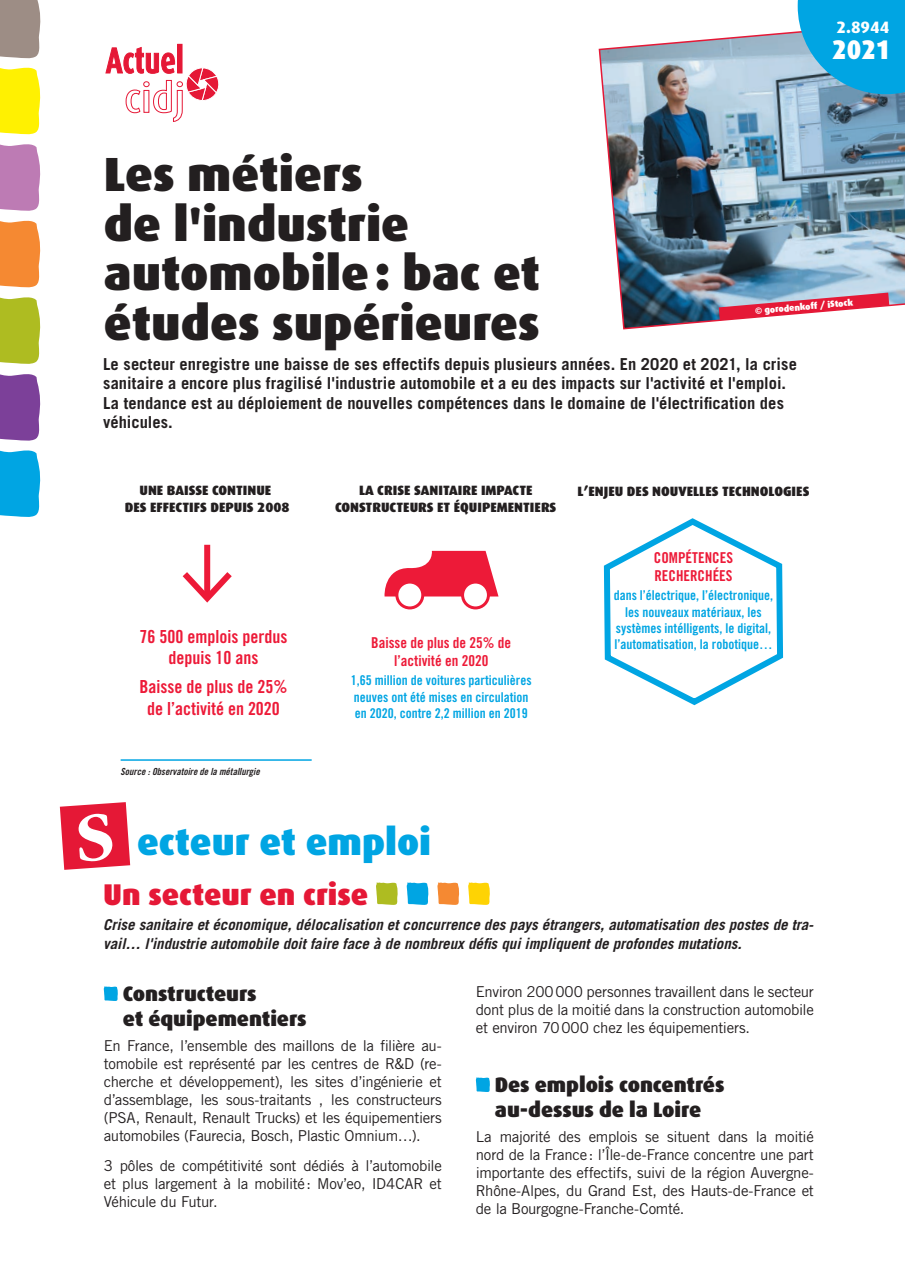
<style>
.page{position:relative;width:905px;height:1275px;background:#fff}
.page>*{position:absolute;margin:0;border:0;box-sizing:border-box;transform-origin:0 0}
.t1{font:900 48px/49.5px "Dax";color:#231f20}
.t2{font:900 37.5px "Dax";color:#00a5e3}
.t3{font:900 30px "Dax";color:#e51836}
.t4{font:900 27px "Dax";color:#fff;scale:.9 1}
.t5{font:900 21px/25.2px "Dax";letter-spacing:-.005em;color:#231f20}
.t6{font:18px/21.6px "Trade Gothic Bold Cond Twenty";color:#ed1a38;text-align:center}
.t7{font:700 16.5px/19.5px "Trade Gothic";letter-spacing:.005em;color:#231f20}
.t8{font:800 16.5px "Dax";color:#fff}
.t9{font:15px/18px "Trade Gothic";letter-spacing:-.02em;color:#231f20;text-align:justify}
.t10{font:italic 700 15px/18.8px "Trade Gothic";color:#231f20}
.t11{font:15px/18px "Trade Gothic Bold Cond Twenty";color:#ed1a38;text-align:center}
.t12{font:13.5px/16.2px "Trade Gothic Bold Cond Twenty";color:#00a5e3}
.t13{font:900 13.5px/16.2px "Dax";color:#231f20;text-align:center}
.t14{font:9.75px "Trade Gothic Bold Cond Twenty Obl";color:#231f20}
.t15{font:900 9px "Dax";color:#fff}
</style>
<div class="page">
<hr style="left:178px;top:44px;width:4px;height:29px;background:#e51836">
<div style="left:177px;top:44px;width:5px;height:29px;border:1px solid #e51836"></div>
<svg style="left:105px;top:47px;width:114px;height:74px"></svg>
<svg style="left:0;top:67px;width:41px;height:68px;background:#fff219"></svg>
<svg style="left:0;top:144px;width:41px;height:67px;background:#c286ba"></svg>
<svg style="left:0;top:220px;width:41px;height:68px;background:#f59446"></svg>
<svg style="left:0;top:297px;width:41px;height:67px;background:#b4c133"></svg>
<svg style="left:0;top:374px;width:41px;height:67px;background:#8750a1"></svg>
<svg style="left:0;top:450px;width:41px;height:67px;background:#15ace5"></svg>
<img style="left:598px;top:31px;width:307px;height:299px">
<svg style="left:719px;top:293px;width:170px;height:27px"></svg>
<svg style="left:376px;top:882px;width:22px;height:23px"></svg>
<svg style="left:406px;top:882px;width:23px;height:23px"></svg>
<svg style="left:437px;top:882px;width:22px;height:23px"></svg>
<svg style="left:468px;top:882px;width:22px;height:23px"></svg>
<svg style="left:103px;top:986px;width:15px;height:15px"></svg>
<svg style="left:475px;top:1077px;width:15px;height:15px"></svg>
<svg style="left:384px;top:550px;width:115px;height:49px"></svg>
<div style="left:397px;top:582px;width:26px;height:26px;background:#fff;border-radius:50%"></div>
<div style="left:395px;top:580px;width:29px;height:29px;border:3px solid #ed1a38;border-radius:50%"></div>
<div style="left:463px;top:582px;width:25px;height:26px;background:#fff;border-radius:50%"></div>
<div style="left:461px;top:580px;width:29px;height:29px;border:3px solid #ed1a38;border-radius:50%"></div>
<svg style="left:603px;top:518px;width:181px;height:188px"></svg>
<hr style="left:121px;top:759px;width:191px;height:2px;background:#00a5e3">
<div style="left:204px;top:545px;width:6px;height:51px;background:#ed1a38"></div>
<svg style="left:183px;top:572px;width:49px;height:31px"></svg>
<svg style="left:0;top:0;width:41px;height:59px;background:#a3948d"></svg>
<svg style="left:798px;top:0;width:107px;height:94px;background:#18a7de"></svg>
<svg style="left:60px;top:802px;width:70px;height:68px;background:#e8344e"></svg>
<p class="t8" style="left:836px;top:17px;width:54px">2.8944</p>
<h3 class="t4" style="left:832px;top:34px;width:66px">2021</h3>
<h1 class="t1" style="left:104px;top:150px;width:438px">Les métiers<br>de l'industrie automobile : bac et études supérieures</h1>
<p class="t7" style="left:103px;top:354px;width:695px">Le secteur enregistre une baisse de ses effectifs depuis plusieurs années. En 2020 et 2021, la crise sanitaire a encore plus fragilisé l'industrie automobile et a eu des impacts sur l'activité et l'emploi.<br>La tendance est au déploiement de nouvelles compétences dans le domaine de l'électrification des véhicules.</p>
<p class="t15" style="left:755px;top:306px;width:100px;rotate:-5deg">© gorodenkoff / iStock</p>
<p class="t13" style="left:125px;top:483px;width:166px">UNE BAISSE CONTINUE<br>DES EFFECTIFS DEPUIS 2008</p>
<p class="t6" style="left:140px;top:625px;width:149px">76 500 emplois perdus depuis 10 ans</p>
<p class="t6" style="left:140px;top:676px;width:149px">Baisse de plus de 25% de l’activité en 2020</p>
<p class="t14" style="left:121px;top:765px;width:141px">Source : Observatoire de la métallurgie</p>
<p class="t13" style="left:335px;top:483px;width:223px">LA CRISE SANITAIRE IMPACTE<br>CONSTRUCTEURS ET ÉQUIPEMENTIERS</p>
<p class="t13" style="left:577px;top:484px;width:233px">L’ENJEU DES NOUVELLES TECHNOLOGIES</p>
<p class="t11" style="left:371px;top:634px;width:141px">Baisse de plus de 25% de l’activité en 2020</p>
<p class="t12" style="left:351px;top:672px;width:182px">1,65 million de voitures particulières neuves ont été mises en circulation en 2020, contre 2,2 million en 2019</p>
<p class="t11" style="left:654px;top:549px;width:81px;text-align:left">COMPÉTENCES<br>RECHERCHÉES</p>
<p class="t12" style="left:614px;top:587px;width:161px;text-align:center">dans l’électrique, l’électronique, les nouveaux matériaux, les systèmes intélligents, le digital, l’automatisation, la robotique…</p>
<h2 class="t2" style="left:137px;top:820px;width:296px">ecteur et emploi</h2>
<h3 class="t3" style="left:103px;top:877px;width:267px">Un secteur en crise</h3>
<p class="t10" style="left:103px;top:915px;width:712px">Crise sanitaire et économique, délocalisation et concurrence des pays étrangers, automatisation des postes de tra&shy;vail… l'industrie automobile doit faire face à de nombreux défis qui impliquent de profondes mutations.</p>
<h3 class="t5" style="left:123px;top:981px;width:185px">Constructeurs<br>et équipementiers</h3>
<p class="t9" style="left:104px;top:1036px;width:340px">En France, l’ensemble des maillons de la filière au&shy;tomobile est représenté par les centres de R&amp;D (re&shy;cherche et développement), les sites d’ingénierie et d’assemblage, les sous-traitants , les constructeurs (PSA, Renault, Renault Trucks) et les équipementiers automobiles (Faurecia, Bosch, Plastic Omnium…).</p>
<p class="t9" style="left:104px;top:1157px;width:340px">3 pôles de compétitivité sont dédiés à l’automobile et plus largement à la mobilité: Mov’eo, ID4CAR et Véhicule du Futur.</p>
<p class="t9" style="left:476px;top:982px;width:340px">Environ 200000 personnes travaillent dans le secteur dont plus de la moitié dans la construction automobile et environ 70000 chez les équipementiers.</p>
<h3 class="t5" style="left:495px;top:1072px;width:231px">Des emplois concentrés au-dessus de la Loire</h3>
<p class="t9" style="left:476px;top:1127px;width:340px">La majorité des emplois se situent dans la moitié nord de la France: l’Île-de-France concentre une part importante des effectifs, suivi de la région Auvergne-Rhône-Alpes, du Grand Est, des Hauts-de-France et de la Bourgogne-Franche-Comté.</p>
</div>
